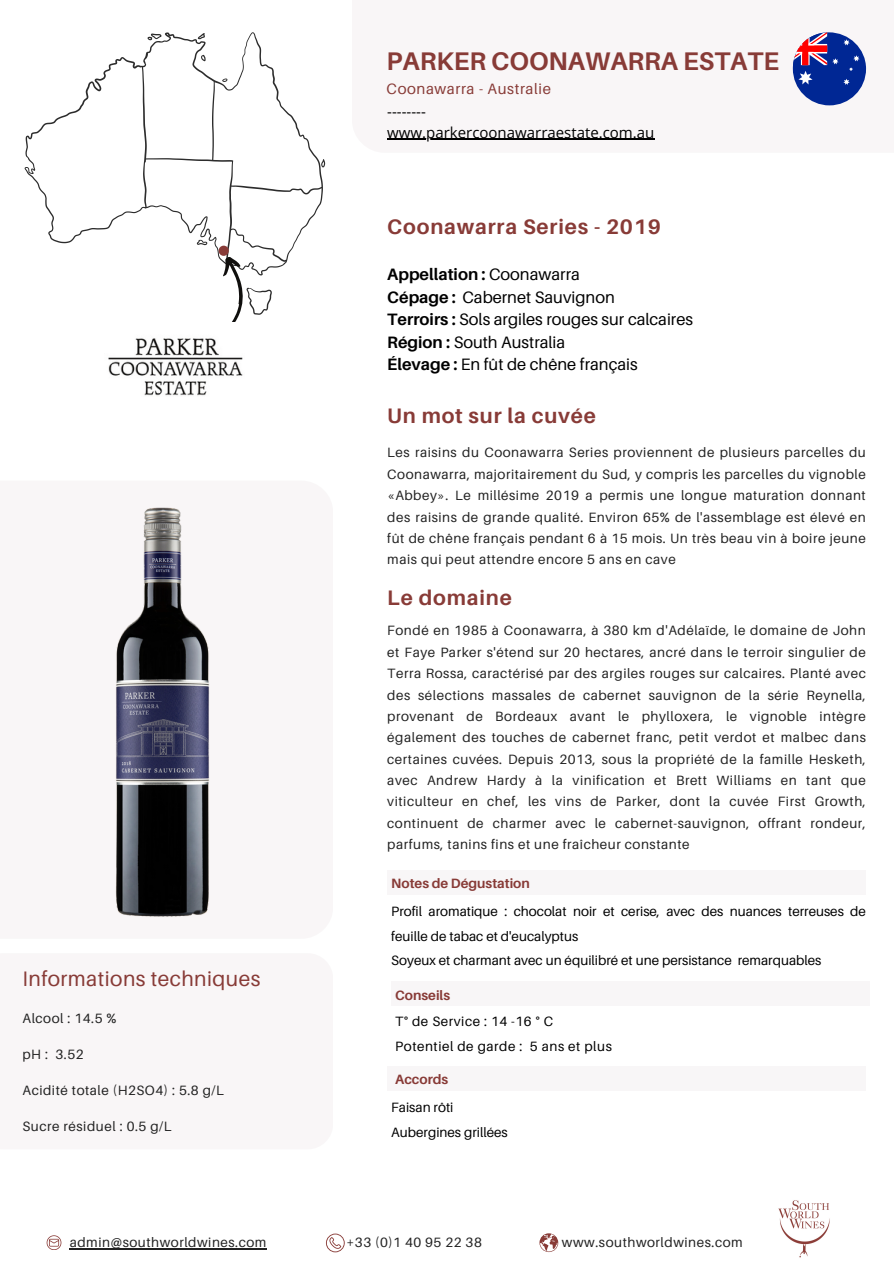
<style>
.page{position:relative;width:894px;height:1264px;background:#fff}
.page>*{position:absolute;margin:0;border:0;box-sizing:border-box;transform-origin:0 0}
.t1{font:700 25.5px "Aileron";color:#883b37}
.t2{font:700 21px "Aileron";letter-spacing:.04em;color:#883b37}
.t3{font:21px "Aileron";letter-spacing:.02em;color:#883b37}
.t4{font:16.5px/22.5px "Aileron";color:#000}
.t5{font:15px "Open Sans";color:#000}
.t6{font:15px "Aileron";letter-spacing:.04em;color:#883b37}
.t7{font:13.5px/21.3px "Aileron";letter-spacing:.04em;color:#222;text-align:justify}
.t8{font:13.5px/24.8px "Aileron";color:#000}
.t9{font:13.5px "Aileron";letter-spacing:.04em;color:#000}
.t10{font:700 13.5px "Aileron";color:#883b37}
.s1{font-weight:700}
</style>
<div class="page">
<div style="left:352px;top:0;width:541px;height:153px;background:#f9f6f7"></div>
<div style="left:387px;top:870px;width:478px;height:25px;background:#f8f6f7"></div>
<div style="left:387px;top:1066px;width:478px;height:25px;background:#f8f6f7"></div>
<div style="left:391px;top:980px;width:478px;height:25px;background:#f8f6f7"></div>
<svg style="left:539px;top:1233px;width:19px;height:18px"></svg>
<hr style="left:70px;top:1248px;width:197px;height:1px;background:#222">
<svg style="left:326px;top:1233px;width:18px;height:19px"></svg>
<img style="left:778px;top:1200px;width:52px;height:58px">
<svg style="left:47px;top:1235px;width:14px;height:14px"></svg>
<hr style="left:387px;top:139px;width:267px;height:1px;background:#000">
<svg style="left:792px;top:32px;width:73px;height:73px"></svg>
<svg style="left:323px;top:159px;width:2px;height:8px"></svg>
<svg style="left:25px;top:32px;width:298px;height:236px"></svg>
<div style="left:218px;top:246px;width:11px;height:10px;background:#883b37;border-radius:50%"></div>
<svg style="left:221px;top:256px;width:51px;height:66px"></svg>
<img style="left:108px;top:338px;width:135px;height:58px">
<img style="left:116px;top:507px;width:93px;height:410px">
<h4 class="t1" style="left:386px;top:45px;width:394px">PARKER COONAWARRA ESTATE</h4>
<h4 class="t6" style="left:386px;top:80px;width:166px">Coonawarra - Australie</h4>
<h2 class="t5" style="left:387px;top:101px;width:40px">--------</h2>
<h4 class="t5" style="left:387px;top:122px;width:268px">www.parkercoonawarraestate.com.au</h4>
<p class="t2" style="left:387px;top:213px;width:275px">Coonawarra Series - 2019</p>
<p class="t4" style="left:387px;top:263px;width:307px"><span class="s1">Appellation :</span> Coonawarra<br><span class="s1">Cépage :</span> Cabernet Sauvignon<br><span class="s1">Terroirs :</span> Sols argiles rouges sur calcaires<br><span class="s1">Région :</span> South Australia<br><span class="s1">Élevage :</span> En fût de chêne français</p>
<h5 class="t2" style="left:387px;top:402px;width:210px">Un mot sur la cuvée</h5>
<p class="t7" style="left:387px;top:442px;width:480px">Les raisins du Coonawarra Series proviennent de plusieurs parcelles du Coonawarra, majoritairement du Sud, y compris les parcelles du vignoble «Abbey». Le millésime 2019 a permis une longue maturation donnant des raisins de grande qualité. Environ 65% de l'assemblage est élevé en fût de chêne français pendant 6 à 15 mois. Un très beau vin à boire jeune mais qui peut attendre encore 5 ans en cave</p>
<h5 class="t2" style="left:387px;top:584px;width:126px">Le domaine</h5>
<p class="t7" style="left:387px;top:619px;width:480px">Fondé en 1985 à Coonawarra, à 380 km d'Adélaïde, le domaine de John et Faye Parker s'étend sur 20 hectares, ancré dans le terroir singulier de Terra Rossa, caractérisé par des argiles rouges sur calcaires. Planté avec des sélections massales de cabernet sauvignon de la série Reynella, provenant de Bordeaux avant le phylloxera, le vignoble intègre également des touches de cabernet franc, petit verdot et malbec dans certaines cuvées. Depuis 2013, sous la propriété de la famille Hesketh, avec Andrew Hardy à la vinification et Brett Williams en tant que viticulteur en chef, les vins de Parker, dont la cuvée First Growth, continuent de charmer avec le cabernet-sauvignon, offrant rondeur, parfums, tanins fins et une fraîcheur constante</p>
<p class="t3" style="left:22px;top:966px;width:239px">Informations techniques</p>
<h2 class="t7" style="left:22px;top:1007px;width:95px">Alcool : 14.5 %</h2>
<p class="t7" style="left:22px;top:1043px;width:63px">pH : 3.52</p>
<h5 class="t7" style="left:22px;top:1079px;width:203px">Acidité totale (H2SO4) : 5.8 g/L</h5>
<p class="t7" style="left:22px;top:1115px;width:151px">Sucre résiduel : 0.5 g/L</p>
<p class="t10" style="left:391px;top:874px;width:140px">Notes de Dégustation</p>
<p class="t8" style="left:391px;top:898px;width:476px">Profil aromatique : chocolat noir et cerise, avec des nuances terreuses de feuille de tabac et d'eucalyptus</p>
<p class="t8" style="left:391px;top:947px;width:431px">Soyeux et charmant avec un équilibré et une persistance remarquables</p>
<p class="t10" style="left:395px;top:986px;width:56px">Conseils</p>
<p class="t9" style="left:395px;top:1013px;width:159px">T° de Service : 14 -16 ° C</p>
<p class="t9" style="left:395px;top:1037px;width:218px">Potentiel de garde : 5 ans et plus</p>
<p class="t10" style="left:395px;top:1071px;width:55px">Accords</p>
<h3 class="t8" style="left:391px;top:1094px;width:64px">Faisan rôti</h3>
<p class="t8" style="left:391px;top:1119px;width:118px">Aubergines grillées</p>
<p class="t7" style="left:70px;top:1231px;width:198px">admin@southworldwines.com</p>
<p class="t7" style="left:346px;top:1231px;width:137px">+33 (0)1 40 95 22 38</p>
<p class="t7" style="left:562px;top:1231px;width:182px">www.southworldwines.com</p>
</div>
